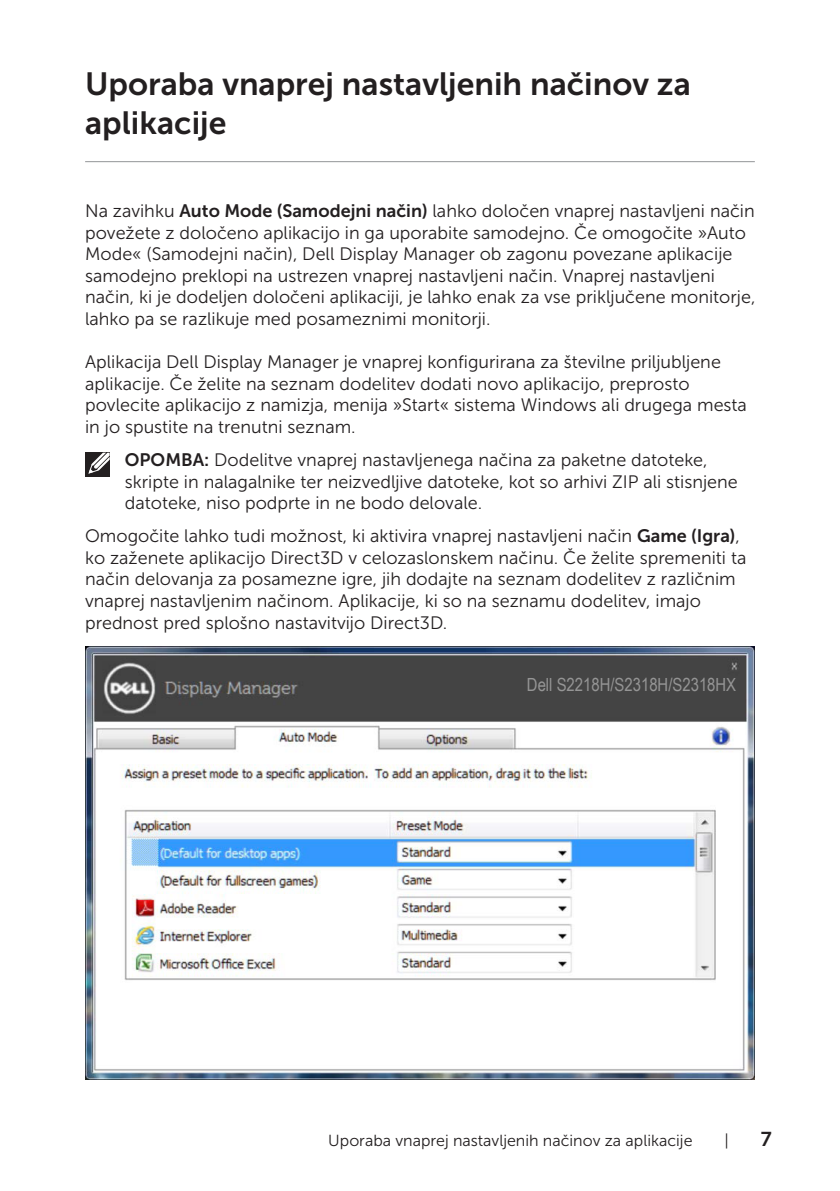
<style>
.page{position:relative;width:840px;height:1191px;background:#fff}
.page>*{position:absolute;margin:0;border:0;box-sizing:border-box;transform-origin:0 0}
.Contents{font:32px/38.4px "Museo Sans For Dell 700";color:#231f20}
.t1{font:20px "Museo Sans For Dell 700";color:#231f20}
.t2{font:18.2px "Arial Narrow";color:#959595}
.text{font:18px/21.6px "Museo Sans For Dell 300";color:#231f20}
.t3{font:16px "Museo Sans For Dell 300";color:#231f20}
.s1{font-family:"Museo Sans For Dell 700"}
</style>
<div class="page">
<hr style="left:85px;top:161px;width:669px;height:1px;background:#939598">
<div style="left:85px;top:453px;width:24px;height:24px;background:#231f20"></div>
<svg style="left:87px;top:452px;width:23px;height:22px"></svg>
<img style="left:85px;top:646px;width:669px;height:433px">
<div style="left:720px;top:676px;width:15px;height:19px;background:#444"></div>
<p class="Contents" style="left:85px;top:65px;width:606px">Uporaba vnaprej nastavljenih načinov za aplikacije</p>
<p class="text" style="left:85px;top:200px;width:671px">Na zavihku <span class="s1">Auto Mode (Samodejni način)</span> lahko določen vnaprej nastavljeni način povežete z določeno aplikacijo in ga uporabite samodejno. Če omogočite »Auto Mode« (Samodejni način), Dell Display Manager ob zagonu povezane aplikacije samodejno preklopi na ustrezen vnaprej nastavljeni način. Vnaprej nastavljeni način, ki je dodeljen določeni aplikaciji, je lahko enak za vse priključene monitorje, lahko pa se razlikuje med posameznimi monitorji.</p>
<p class="text" style="left:85px;top:351px;width:663px">Aplikacija Dell Display Manager je vnaprej konfigurirana za številne priljubljene aplikacije. Če želite na seznam dodelitev dodati novo aplikacijo, preprosto povlecite aplikacijo z namizja, menija »Start« sistema Windows ali drugega mesta in jo spustite na trenutni seznam.</p>
<p class="text" style="left:125px;top:449px;width:614px"><span class="s1">OPOMBA:</span> Dodelitve vnaprej nastavljenega načina za paketne datoteke, skripte in nalagalnike ter neizvedljive datoteke, kot so arhivi ZIP ali stisnjene datoteke, niso podprte in ne bodo delovale.</p>
<p class="text" style="left:85px;top:525px;width:662px">Omogočite lahko tudi možnost, ki aktivira vnaprej nastavljeni način <span class="s1">Game (Igra)</span>, ko zaženete aplikacijo Direct3D v celozaslonskem načinu. Če želite spremeniti ta način delovanja za posamezne igre, jih dodajte na seznam dodelitev z različnim vnaprej nastavljenim načinom. Aplikacije, ki so na seznamu dodelitev, imajo prednost pred splošno nastavitvijo Direct3D.</p>
<p class="t2" style="left:526px;top:671px;width:211px">Dell S2218H/S2318H/S2318HX</p>
<p class="t3" style="left:328px;top:1131px;width:365px">Uporaba vnaprej nastavljenih načinov za aplikacije</p>
<p class="t3" style="left:724px;top:1131px;width:6px">|</p>
<p class="t1" style="left:760px;top:1127px;width:12px">7</p>
</div>
